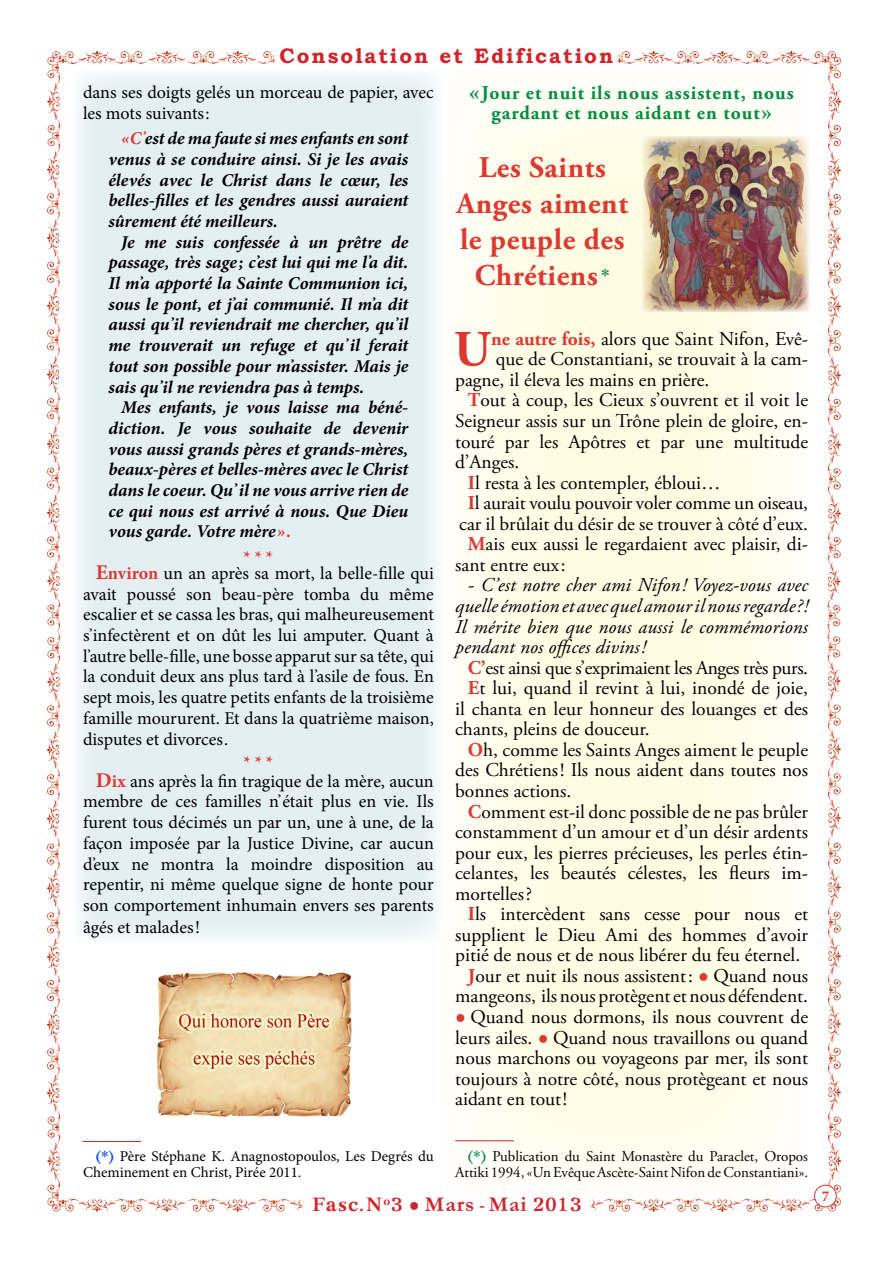
<style>
.page{position:relative;width:893px;height:1263px;background:#fff}
.page>*{position:absolute;margin:0;border:0;box-sizing:border-box;transform-origin:0 0}
.t1{font:700 50.55px "Adobe Garamond Pro";color:#dd3932}
.t2{font:700 30px/36px "Adobe Garamond Pro";letter-spacing:.02em;color:#dd3932;text-align:center}
.t3{font:700 21px "Bookman Old Style";letter-spacing:.1em;color:#d1232a}
.t4{font:19.5px/20.5px "Adobe Garamond Pro";color:#000;text-align:justify}
.t5{font:italic 19.5px/20.5px "Adobe Garamond Pro";letter-spacing:.01em;color:#000;text-align:justify}
.t6{font:700 19.5px/19.5px "Adobe Garamond Pro";letter-spacing:.05em;color:#008c44;text-align:center}
.t7{font:19.5px "Adobe Garamond Pro";letter-spacing:-.02em;color:#000}
.t8{font:18px/20.9px "Minion Pro";color:#000}
.t9{font:italic 700 18px/20.7px "Minion Pro";color:#000;text-align:justify}
.t10{font:18px "SK Aris Pol Uni W Black";letter-spacing:.05em;color:#d1232a}
.t11{font:700 18px "Minion Pro";color:#dd3932}
.t12{font:15px/16.5px "Adobe Garamond Pro";color:#000;text-align:right}
.t13{font:15px/16.5px "Minion Pro";color:#000}
.t14{font:700 15px "Minion Pro";color:#dd3932}
.s1{color:#dd3932}
.s2{font-weight:700;color:#dd3932}
.s3{font-weight:700;font-size:21px;color:#dd3932}
.s4{font-family:"CTOS New Times Bold Test 1";font-weight:400}
.s5{font-family:"GFS Bodoni";font-size:18px;color:#008c44}
.s6{font-family:"Times New Roman";font-size:18px;color:#dd3932}
.s7{font-family:"GFS Bodoni";font-weight:700;color:#0046ff}
.s8{font-family:"GFS Bodoni";font-weight:700;color:#008c44}
.s9{font-family:"GFS Artemisia";font-weight:700;font-size:19.5px}
.s10{font-family:"Times New Roman"}
</style>
<div class="page">
<img style="left:48px;top:51px;width:793px;height:1161px">
<div style="left:73px;top:69px;width:369px;height:875px;background:#e3eff3"></div>
<svg style="left:439px;top:65px;width:369px;height:1131px;fill:#fffde8"></svg>
<hr style="left:82px;top:1141px;width:59px;height:1px;background:#d1232a">
<img style="left:149px;top:961px;width:218px;height:169px">
<div style="left:815px;top:1185px;width:21px;height:22px;background:#fff;border-radius:50%"></div>
<div style="left:814px;top:1185px;width:22px;height:22px;border:1px solid #dd3932;border-radius:50%"></div>
<img style="left:642px;top:136px;width:167px;height:176px">
<hr style="left:455px;top:1140px;width:59px;height:1px;background:#d1232a">
<div style="left:274px;top:45px;width:345px;height:23px;background:#fff"></div>
<div style="left:302px;top:1194px;width:289px;height:22px;background:#fff"></div>
<p class="t3" style="left:279px;top:40px;width:335px">Consolation et Edification</p>
<p class="t8" style="left:83px;top:82px;width:352px">dans ses doigts gelés un morceau de papier, avec les mots suivants:</p>
<p class="t9" style="left:109px;top:128px;width:301px;text-indent:13px"><span class="s1">«C’</span>est de ma faute si mes enfants en sont venus à se conduire ainsi. Si je les avais élevés avec le Christ dans le cœur, les belles-filles et les gendres aussi auraient sûrement été meilleurs.</p>
<p class="t9" style="left:109px;top:231px;width:301px;text-indent:13px">Je me suis confessée à un prêtre de passage, très sage; c’est lui qui me l’a dit.<br>Il m’a apporté la Sainte Communion ici, sous le pont, et j’ai communié. Il m’a dit aussi qu’il reviendrait me chercher, qu’il me trouverait un refuge et qu’il ferait tout son possible pour m’assister. Mais je sais qu’il ne reviendra pas à temps.</p>
<p class="t9" style="left:109px;top:397px;width:301px;text-indent:13px">Mes enfants, je vous laisse ma béné&shy;diction. Je vous souhaite de devenir vous aussi grands pères et grands-mères, beaux-pères et belles-mères avec le Christ dans le coeur. Qu’il ne vous arrive rien de ce qui nous est arrivé à nous. Que Dieu vous garde. Votre mère<span class="s1">».</span></p>
<p class="t8" style="left:96px;top:549px;width:340px;line-height:16.2px;text-indent:148px"><span class="s2">* * *<br></span><span class="s3">E</span><span class="s2">nviron</span> un an après sa mort, la belle-fille qui</p>
<p class="t8" style="left:83px;top:583px;width:352px;text-align:justify">avait poussé son beau-père tomba du même escalier et se cassa les bras, qui malheureusement s’infectèrent et on dût les lui amputer. Quant à l’autre belle-fille, une bosse apparut sur sa tête, qui la conduit deux ans plus tard à l’asile de fous. En sept mois, les quatre petits enfants de la troisième famille moururent. Et dans la quatrième maison, disputes et divorces.</p>
<p class="t11" style="left:244px;top:749px;width:31px">* * *</p>
<p class="t8" style="left:96px;top:771px;width:339px"><span class="s3">D</span><span class="s2">ix</span> ans après la fin tragique de la mère, aucun</p>
<p class="t8" style="left:83px;top:791px;width:352px">membre de ces familles n’était plus en vie. Ils</p>
<p class="t8" style="left:83px;top:812px;width:352px">furent tous décimés un par un, une à une, de la</p>
<p class="t8" style="left:83px;top:833px;width:352px">façon imposée par la Justice Divine, car aucun</p>
<p class="t8" style="left:83px;top:853px;width:352px">d’eux ne montra la moindre disposition au</p>
<p class="t8" style="left:83px;top:874px;width:352px">repentir, ni même quelque signe de honte pour</p>
<p class="t8" style="left:83px;top:895px;width:352px">son comportement inhumain envers ses parents</p>
<p class="t8" style="left:83px;top:916px;width:119px">âgés et malades!</p>
<p class="t6" style="left:469px;top:84px;width:326px"><span class="s4">«</span>Jour et nuit ils nous assistent, nous gardant et nous aidant en tout<span class="s4">»</span></p>
<h2 class="t2" style="left:456px;top:150px;width:173px">Les Saints<br>Anges aiment le peuple des<br>Chrétiens <span class="s5">*</span></h2>
<h1 class="t1" style="left:454px;top:320px;width:39px">U</h1>
<p class="t4" style="left:491px;top:329px;width:318px"><span class="s2">ne autre fois,</span> alors que Saint Nifon, Evê-</p>
<p class="t4" style="left:496px;top:350px;width:314px">que de Constantiani, se trouvait à la cam-</p>
<p class="t4" style="left:455px;top:370px;width:256px">pagne, il éleva les mains en prière.</p>
<p class="t4" style="left:468px;top:391px;width:342px"><span class="s2">T</span>out à coup, les Cieux s’ouvrent et il voit le</p>
<p class="t4" style="left:455px;top:411px;width:354px">Seigneur assis sur un Trône plein de gloire, en-</p>
<p class="t4" style="left:455px;top:432px;width:354px">touré par les Apôtres et par une multitude</p>
<p class="t4" style="left:455px;top:452px;width:66px">d’Anges.</p>
<p class="t4" style="left:468px;top:473px;width:254px"><span class="s2">I</span>l resta à les contempler, ébloui…</p>
<p class="t4" style="left:468px;top:493px;width:342px"><span class="s2">I</span>l aurait voulu pouvoir voler comme un oiseau,</p>
<p class="t4" style="left:459px;top:514px;width:350px">car il brûlait du désir de se trouver à côté d’eux.</p>
<p class="t4" style="left:468px;top:534px;width:342px"><span class="s2">M</span>ais eux aussi le regardaient avec plaisir, di-</p>
<p class="t4" style="left:455px;top:555px;width:112px">sant entre eux:</p>
<p class="t5" style="left:455px;top:575px;width:354px;text-indent:13px">- C’est notre cher ami Nifon! Voyez-vous avec quelle émotion et avec quel amour il nous regarde?!<br>Il mérite bien que nous aussi le commémorions pendant nos offices divins!</p>
<p class="t7" style="left:468px;top:656px;width:342px"><span class="s2">C’</span>est ainsi que s’exprimaient les Anges très purs.</p>
<p class="t4" style="left:468px;top:678px;width:342px"><span class="s2">E</span>t lui, quand il revint à lui, inondé de joie,</p>
<p class="t4" style="left:455px;top:699px;width:354px">il chanta en leur honneur des louanges et des</p>
<p class="t4" style="left:455px;top:719px;width:196px">chants, pleins de douceur.</p>
<p class="t4" style="left:468px;top:740px;width:342px"><span class="s2">O</span>h, comme les Saints Anges aiment le peuple</p>
<p class="t4" style="left:455px;top:761px;width:354px">des Chrétiens! Ils nous aident dans toutes nos</p>
<p class="t4" style="left:455px;top:781px;width:118px">bonnes actions.</p>
<p class="t4" style="left:468px;top:802px;width:342px"><span class="s2">C</span>omment est-il donc possible de ne pas brûler</p>
<p class="t4" style="left:455px;top:822px;width:354px">constamment d’un amour et d’un désir ardents</p>
<p class="t4" style="left:455px;top:843px;width:354px">pour eux, les pierres précieuses, les perles étin-</p>
<p class="t4" style="left:455px;top:863px;width:354px">celantes, les beautés célestes, les fleurs im-</p>
<p class="t4" style="left:455px;top:884px;width:79px">mortelles?</p>
<p class="t4" style="left:468px;top:904px;width:342px"><span class="s2">I</span>ls intercèdent sans cesse pour nous et</p>
<p class="t4" style="left:455px;top:925px;width:354px">supplient le Dieu Ami des hommes d’avoir</p>
<p class="t4" style="left:455px;top:946px;width:347px">pitié de nous et de nous libérer du feu éternel.</p>
<p class="t4" style="left:468px;top:966px;width:342px"><span class="s2">J</span>our et nuit ils nous assistent: <span class="s6">●</span> Quand nous</p>
<p class="t4" style="left:455px;top:987px;width:354px">mangeons, ils nous protègent et nous défendent.</p>
<p class="t4" style="left:455px;top:1007px;width:354px"><span class="s6">●</span> Quand nous dormons, ils nous couvrent de leurs ailes. <span class="s6">●</span> Quand nous travaillons ou quand nous marchons ou voyageons par mer, ils sont toujours à notre côté, nous protègeant et nous aidant en tout!</p>
<p class="t13" style="left:83px;top:1148px;width:352px;text-indent:13px"><span class="s7">(*)</span> Père Stéphane K. Anagnostopoulos, Les Degrés du<br>Cheminement en Christ, Pirée 2011.</p>
<p class="t12" style="left:455px;top:1148px;width:354px"><span class="s8">(*)</span> Publication du Saint Monastère du Paraclet, Oropos<br>Attiki 1994, «Un Evêque Ascète-Saint Nifon de Constantiani».</p>
<p class="t10" style="left:312px;top:1191px;width:270px"><span class="s9">Fasc.N</span><sup>o</sup>3 <span class="s10">●</span> Mars - Mai 2013</p>
<p class="t14" style="left:822px;top:1185px;width:9px">7</p>
</div>
